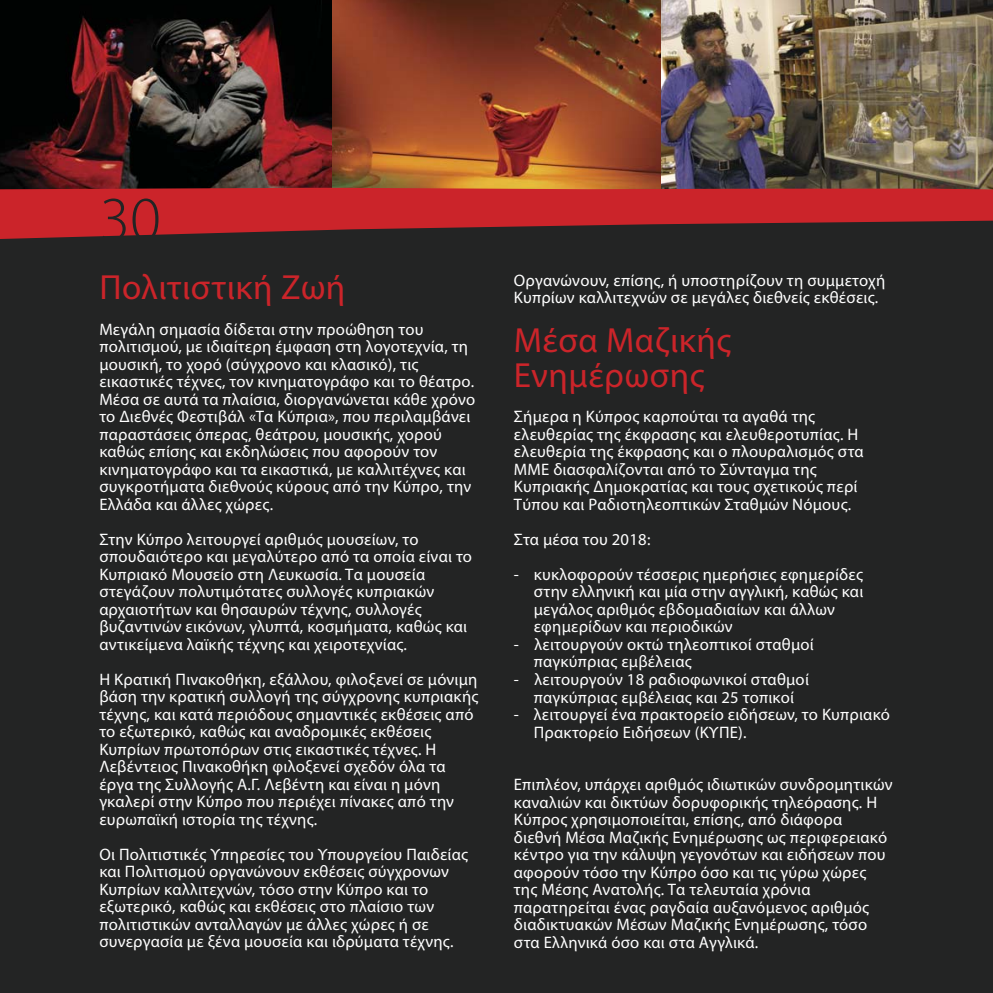
<style>
.page{position:relative;width:993px;height:993px;background:#fff}
.page>*{position:absolute;margin:0;border:0;box-sizing:border-box;transform-origin:0 0}
.t1{font:300 63px "Myriad Pro";color:#232424}
.t2{font:35px/35px "Myriad Pro";letter-spacing:.015em;color:#cb242a}
.t3{font:16.62px/17.5px "Myriad Pro";letter-spacing:.015em;color:#fff}
</style>
<div class="page">
<svg style="left:992px;top:912px;width:1px;height:53px"></svg>
<div style="left:1px;top:210px;width:991px;height:782px;background:#232424"></div>
<img style="left:331px;top:0;width:330px;height:188px">
<img style="left:1px;top:0;width:330px;height:188px">
<img style="left:661px;top:0;width:331px;height:188px">
<svg style="left:1px;top:188px;width:991px;height:51px;fill:#cb242a"></svg>
<h1 class="t1" style="left:99px;top:181px;width:63px">30</h1>
<h2 class="t2" style="left:99px;top:273px;width:247px">Πολιτιστική Ζωή</h2>
<p class="t3" style="left:99px;top:321px;width:377px">Μεγάλη σημασία δίδεται στην προώθηση του πολιτισμού, με ιδιαίτερη έμφαση στη λογοτεχνία, τη μουσική, το χορό (σύγχρονο και κλασικό), τις εικαστικές τέχνες, τον κινηματογράφο και το θέατρο.<br>Μέσα σε αυτά τα πλαίσια, διοργανώνεται κάθε χρόνο το Διεθνές Φεστιβάλ «Τα Κύπρια», που περιλαμβάνει παραστάσεις όπερας, θεάτρου, μουσικής, χορού καθώς επίσης και εκδηλώσεις που αφορούν τον κινηματογράφο και τα εικαστικά, με καλλιτέχνες και συγκροτήματα διεθνούς κύρους από την Κύπρο, την Ελλάδα και άλλες χώρες.</p>
<p class="t3" style="left:99px;top:531px;width:374px">Στην Κύπρο λειτουργεί αριθμός μουσείων, το σπουδαιότερο και μεγαλύτερο από τα οποία είναι το Κυπριακό Μουσείο στη Λευκωσία. Τα μουσεία στεγάζουν πολυτιμότατες συλλογές κυπριακών αρχαιοτήτων και θησαυρών τέχνης, συλλογές βυζαντινών εικόνων, γλυπτά, κοσμήματα, καθώς και αντικείμενα λαϊκής τέχνης και χειροτεχνίας.</p>
<p class="t3" style="left:99px;top:671px;width:380px">Η Κρατική Πινακοθήκη, εξάλλου, φιλοξενεί σε μόνιμη βάση την κρατική συλλογή της σύγχρονης κυπριακής τέχνης, και κατά περιόδους σημαντικές εκθέσεις από το εξωτερικό, καθώς και αναδρομικές εκθέσεις Κυπρίων πρωτοπόρων στις εικαστικές τέχνες. Η Λεβέντειος Πινακοθήκη φιλοξενεί σχεδόν όλα τα έργα της Συλλογής Α.Γ. Λεβέντη και είναι η μόνη γκαλερί στην Κύπρο που περιέχει πίνακες από την ευρωπαϊκή ιστορία της τέχνης.</p>
<p class="t3" style="left:99px;top:846px;width:370px">Οι Πολιτιστικές Υπηρεσίες του Υπουργείου Παιδείας και Πολιτισμού οργανώνουν εκθέσεις σύγχρονων Κυπρίων καλλιτεχνών, τόσο στην Κύπρο και το εξωτερικό, καθώς και εκθέσεις στο πλαίσιο των πολιτιστικών ανταλλαγών με άλλες χώρες ή σε συνεργασία με ξένα μουσεία και ιδρύματα τέχνης.</p>
<p class="t3" style="left:513px;top:273px;width:373px">Οργανώνουν, επίσης, ή υποστηρίζουν τη συμμετοχή<br>Κυπρίων καλλιτεχνών σε μεγάλες διεθνείς εκθέσεις.</p>
<h2 class="t2" style="left:513px;top:326px;width:219px">Μέσα Μαζικής<br>Ενημέρωσης</h2>
<p class="t3" style="left:513px;top:409px;width:351px">Σήμερα η Κύπρος καρπούται τα αγαθά της ελευθερίας της έκφρασης και ελευθεροτυπίας. Η ελευθερία της έκφρασης και ο πλουραλισμός στα ΜΜΕ διασφαλίζονται από το Σύνταγμα της Κυπριακής Δημοκρατίας και τους σχετικούς περί Τύπου και Ραδιοτηλεοπτικών Σταθμών Νόμους.</p>
<p class="t3" style="left:513px;top:532px;width:138px">Στα μέσα του 2018:</p>
<p class="t3" style="left:533px;top:567px;width:331px;text-indent:-20px">- κυκλοφορούν τέσσερις ημερήσιες εφημερίδες στην ελληνική και μία στην αγγλική, καθώς και μεγάλος αριθμός εβδομαδιαίων και άλλων εφημερίδων και περιοδικών</p>
<p class="t3" style="left:533px;top:637px;width:281px;text-indent:-20px">- λειτουργούν οκτώ τηλεοπτικοί σταθμοί παγκύπριας εμβέλειας</p>
<p class="t3" style="left:513px;top:672px;width:296px;text-align:center">- λειτουργούν 18 ραδιοφωνικοί σταθμοί παγκύπριας εμβέλειας και 25 τοπικοί</p>
<p class="t3" style="left:533px;top:707px;width:358px;text-indent:-20px">- λειτουργεί ένα πρακτορείο ειδήσεων, το Κυπριακό<br>Πρακτορείο Ειδήσεων (ΚΥΠΕ).</p>
<p class="t3" style="left:513px;top:777px;width:380px">Επιπλέον, υπάρχει αριθμός ιδιωτικών συνδρομητικών καναλιών και δικτύων δορυφορικής τηλεόρασης. Η Κύπρος χρησιμοποιείται, επίσης, από διάφορα διεθνή Μέσα Μαζικής Ενημέρωσης ως περιφερειακό κέντρο για την κάλυψη γεγονότων και ειδήσεων που αφορούν τόσο την Κύπρο όσο και τις γύρω χώρες της Μέσης Ανατολής. Τα τελευταία χρόνια παρατηρείται ένας ραγδαία αυξανόμενος αριθμός διαδικτυακών Μέσων Μαζικής Ενημέρωσης, τόσο στα Ελληνικά όσο και στα Αγγλικά.</p>
</div>
